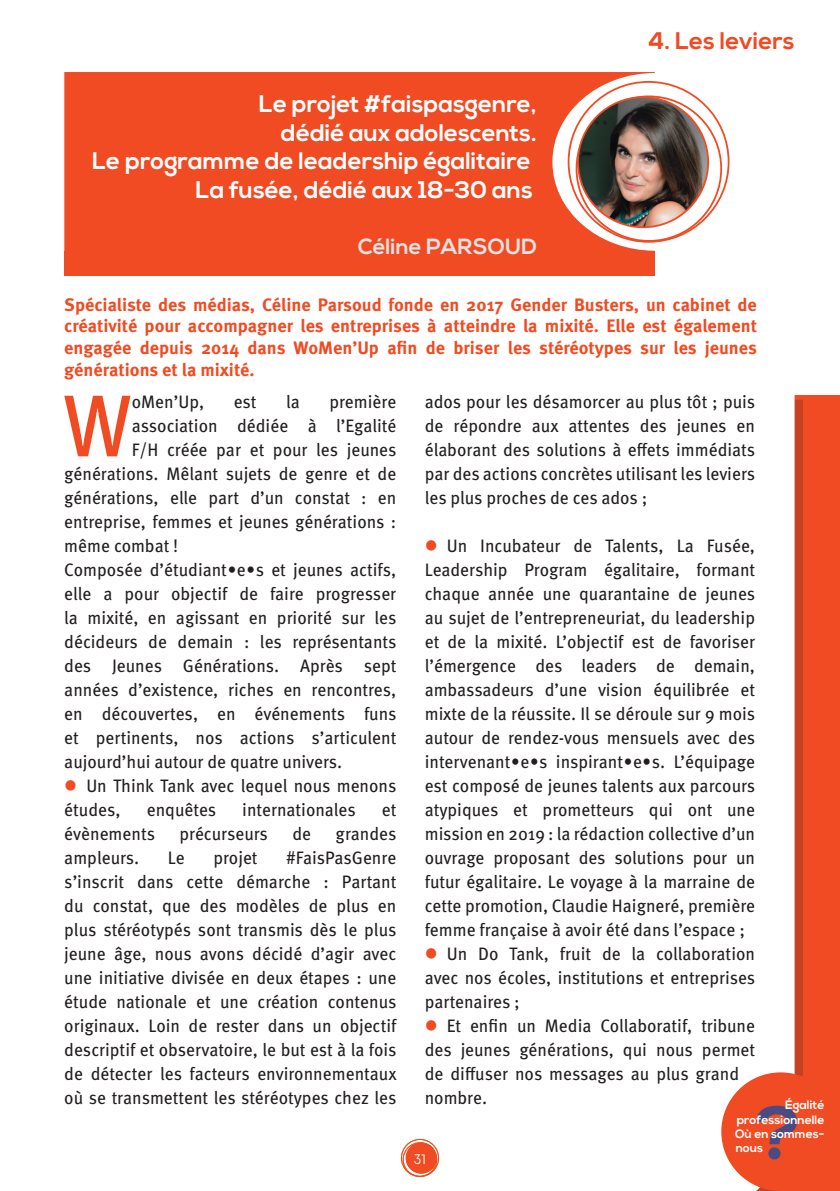
<style>
.page{position:relative;width:840px;height:1191px;background:#fff}
.page>*{position:absolute;margin:0;border:0;box-sizing:border-box;transform-origin:0 0}
.texte_courant_ok{font:87.6px "Meta Pro";color:#f04b22;scale:.96 1}
.t1{font:700 76px "Nexa";color:#4a4b82}
.t2{font:700 24px "Nexa";color:#fff}
.t3{font:700 24px "Nexa";color:#f04b22}
.t4{font:700 22px "Nexa";color:#e2e0e0}
.texte_courant_ok-2{font:18px/24px "Meta Pro";color:#231f20;text-align:justify;scale:.96 1}
.t5{font:700 18px/21.6px "Meta Pro";color:#f04b22;text-align:justify}
.t6{font:14.4px "Mont";color:#fff}
.t7{font:700 12.2px "Nexa";color:#fff}
.s1{color:#f04b22}
</style>
<div class="page">
<div style="left:64px;top:251px;width:590px;height:25px;background:#f04b22"></div>
<svg style="left:794px;top:395px;width:45px;height:796px;background:#e84b24"></svg>
<div style="left:720px;top:1072px;width:119px;height:119px;background:#f04b22;border-radius:50%"></div>
<img style="left:577px;top:97px;width:130px;height:130px;border-radius:65px">
<svg style="left:64px;top:72px;width:590px;height:179px;background:#e55430"></svg>
<div style="left:406px;top:1143px;width:30px;height:30px;background:#f04b22;border-radius:50%"></div>
<div style="left:405px;top:1142px;width:31px;height:31px;border:1px solid #f04b22;border-radius:50%"></div>
<div style="left:402px;top:1142px;width:35px;height:34px;border:1px solid #f04b22;border-radius:50%"></div>
<div style="left:401px;top:1139px;width:37px;height:37px;border:1px solid #f04b22;border-radius:50%"></div>
<p class="t2" style="left:259px;top:90px;width:279px">Le projet #faispasgenre,</p>
<p class="t2" style="left:281px;top:118px;width:257px">dédié aux adolescents.</p>
<p class="t2" style="left:92px;top:147px;width:440px">Le programme de leadership égalitaire</p>
<p class="t2" style="left:195px;top:176px;width:339px">La fusée, dédié aux 18-30 ans</p>
<p class="t4" style="left:357px;top:234px;width:180px">Céline PARSOUD</p>
<p class="t3" style="left:647px;top:27px;width:148px">4. Les leviers</p>
<p class="t5" style="left:64px;top:293px;width:693px">Spécialiste des médias, Céline Parsoud fonde en 2017 Gender Busters, un cabinet de créativité pour accompagner les entreprises à atteindre la mixité. Elle est également engagée depuis 2014 dans WoMen’Up afin de briser les stéréotypes sur les jeunes générations et la mixité.</p>
<p class="texte_courant_ok" style="left:63px;top:359px;width:73px">W</p>
<p class="texte_courant_ok-2" style="left:132px;top:389px;width:77px">oMen’Up,</p>
<p class="texte_courant_ok-2" style="left:234px;top:389px;width:25px">est</p>
<p class="texte_courant_ok-2" style="left:286px;top:389px;width:16px">la</p>
<p class="texte_courant_ok-2" style="left:329px;top:389px;width:71px">première</p>
<p class="texte_courant_ok-2" style="left:132px;top:413px;width:277px">association dédiée à l’Egalité</p>
<p class="texte_courant_ok-2" style="left:132px;top:437px;width:277px">F/H créée par et pour les jeunes</p>
<p class="texte_courant_ok-2" style="left:64px;top:461px;width:347px">générations. Mêlant sujets de genre et de</p>
<p class="texte_courant_ok-2" style="left:64px;top:485px;width:347px">générations, elle part d’un constat : en</p>
<p class="texte_courant_ok-2" style="left:64px;top:509px;width:347px">entreprise, femmes et jeunes générations :</p>
<p class="texte_courant_ok-2" style="left:64px;top:533px;width:120px">même combat !</p>
<p class="texte_courant_ok-2" style="left:64px;top:557px;width:347px">Composée d’étudiant∙e∙s et jeunes actifs, elle a pour objectif de faire progresser la mixité, en agissant en priorité sur les décideurs de demain : les représentants des Jeunes Générations. Après sept années d’existence, riches en rencontres, en découvertes, en événements funs et pertinents, nos actions s’articulent aujourd’hui autour de quatre univers.</p>
<p class="texte_courant_ok-2" style="left:64px;top:773px;width:347px"><span class="s1">●</span> Un Think Tank avec lequel nous menons études,</p>
<p class="texte_courant_ok-2" style="left:147px;top:797px;width:74px">enquêtes</p>
<p class="texte_courant_ok-2" style="left:242px;top:797px;width:120px">internationales</p>
<p class="texte_courant_ok-2" style="left:381px;top:797px;width:17px">et</p>
<p class="texte_courant_ok-2" style="left:64px;top:821px;width:96px">évènements</p>
<p class="texte_courant_ok-2" style="left:179px;top:821px;width:94px">précurseurs</p>
<p class="texte_courant_ok-2" style="left:292px;top:821px;width:21px">de</p>
<p class="texte_courant_ok-2" style="left:335px;top:821px;width:65px">grandes</p>
<p class="texte_courant_ok-2" style="left:64px;top:845px;width:80px">ampleurs.</p>
<p class="texte_courant_ok-2" style="left:168px;top:845px;width:19px">Le</p>
<p class="texte_courant_ok-2" style="left:213px;top:845px;width:48px">projet</p>
<p class="texte_courant_ok-2" style="left:64px;top:845px;width:347px;text-indent:221px">#FaisPasGenre s’inscrit dans cette démarche : Partant du constat, que des modèles de plus en plus stéréotypés sont transmis dès le plus jeune âge, nous avons décidé d’agir avec une initiative divisée en deux étapes : une étude nationale et une création contenus originaux. Loin de rester dans un objectif descriptif et observatoire, le but est à la fois de détecter les facteurs environnementaux où se transmettent les stéréotypes chez les</p>
<p class="texte_courant_ok-2" style="left:424px;top:389px;width:345px">ados pour les désamorcer au plus tôt ; puis de répondre aux attentes des jeunes en élaborant des solutions à effets immédiats par des actions concrètes utilisant les leviers les plus proches de ces ados ;</p>
<p class="texte_courant_ok-2" style="left:424px;top:533px;width:345px"><span class="s1">●</span> Un Incubateur de Talents, La Fusée, Leadership Program égalitaire, formant chaque année une quarantaine de jeunes au sujet de l’entrepreneuriat, du leadership et de la mixité. L’objectif est de favoriser l’émergence des leaders de demain, ambassadeurs d’une vision équilibrée et mixte de la réussite. Il se déroule sur 9 mois autour de rendez-vous mensuels avec des intervenant∙e∙s inspirant∙e∙s. L’équipage est composé de jeunes talents aux parcours atypiques et prometteurs qui ont une mission en 2019 : la rédaction collective d’un ouvrage proposant des solutions pour un futur égalitaire. Le voyage à la marraine de cette promotion, Claudie Haigneré, première femme française à avoir été dans l’espace ;</p>
<p class="texte_courant_ok-2" style="left:424px;top:941px;width:345px"><span class="s1">●</span> Un Do Tank, fruit de la collaboration avec nos écoles, institutions et entreprises partenaires ;</p>
<p class="texte_courant_ok-2" style="left:424px;top:1013px;width:345px;text-align:left"><span class="s1">●</span> Et enfin un Media Collaboratif, tribune des jeunes générations, qui nous permet de diffuser nos messages au plus grand nombre.</p>
<p class="t7" style="left:784px;top:1098px;width:41px">Égalité</p>
<p class="t7" style="left:736px;top:1112px;width:89px">professionnelle</p>
<p class="t7" style="left:734px;top:1126px;width:91px">Où en sommes-</p>
<p class="t7" style="left:735px;top:1140px;width:29px">nous</p>
<p class="t1" style="left:753px;top:1089px;width:49px">?</p>
<p class="t6" style="left:416px;top:1151px;width:9px">6</p>
<p class="t6" style="left:413px;top:1151px;width:14px">31</p>
</div>
